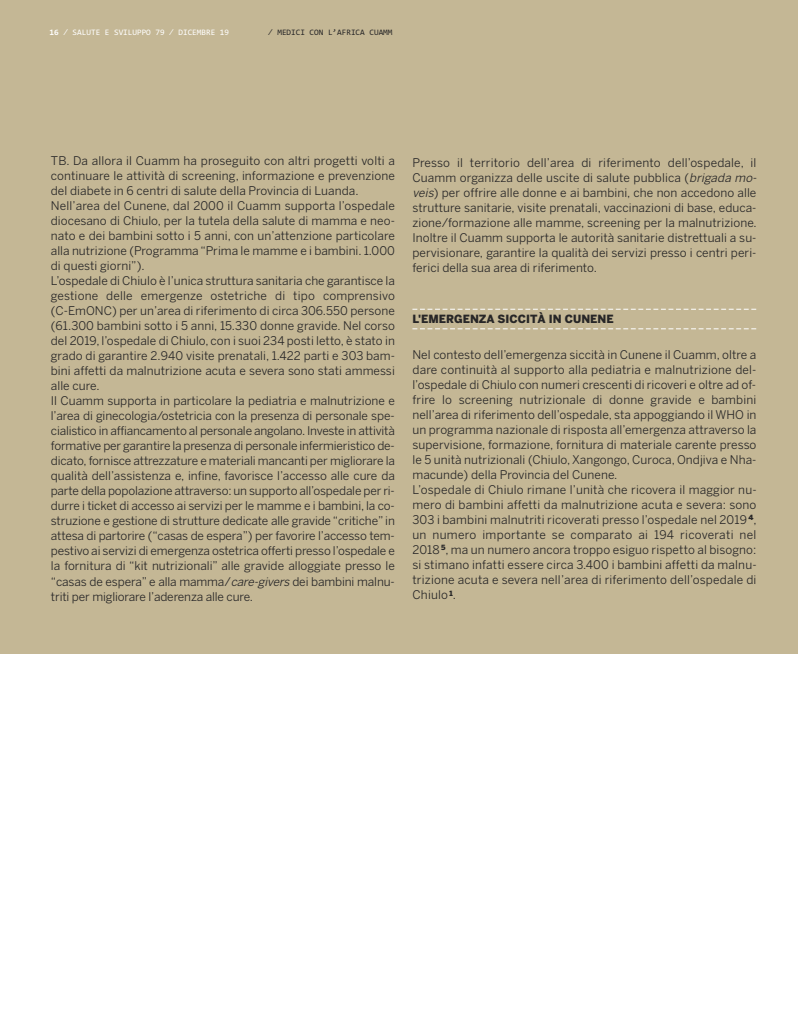
<style>
.page{position:relative;width:798px;height:1028px;background:#fff}
.page>*{position:absolute;margin:0;border:0;box-sizing:border-box;transform-origin:0 0}
.t1{font:11.88px/15px "Benton Sans";letter-spacing:.005em;color:#272627}
.t2{font:900 11.25px "Benton Sans";color:#272627}
.t3{font:8.38px "Consolas";color:#fff}
.t4{font:8.38px "Consolas";color:#272627}
.s1{font-weight:700}
.s2{font-style:italic}
</style>
<div class="page">
<div style="left:0;top:0;width:797px;height:653px;background:#c4b795"></div>
<svg style="left:412px;top:309px;width:344px;height:1px"></svg>
<svg style="left:412px;top:328px;width:344px;height:1px"></svg>
<p class="t3" style="left:50px;top:30px;width:181px"><span class="s1">16</span> ⁄ SALUTE E SVILUPPO 79 ⁄ DICEMBRE 19</p>
<p class="t4" style="left:268px;top:30px;width:126px">⁄ MEDICI CON L’AFRICA CUAMM</p>
<p class="t1" style="left:51px;top:154px;width:345px">TB. Da allora il Cuamm ha proseguito con altri progetti volti a continuare le attività di screening, informazione e prevenzione del diabete in 6 centri di salute della Provincia di Luanda.<br>Nell’area del Cunene, dal 2000 il Cuamm supporta l’ospedale diocesano di Chiulo, per la tutela della salute di mamma e neo&shy;nato e dei bambini sotto i 5 anni, con un’attenzione particolare alla nutrizione (Programma “Prima le mamme e i bambini. 1.000 di questi giorni”).<br>L’ospedale di Chiulo è l’unica struttura sanitaria che garantisce la gestione delle emergenze ostetriche di tipo comprensivo (C-EmONC) per un’area di riferimento di circa 306.550 persone (61.300 bambini sotto i 5 anni, 15.330 donne gravide. Nel corso del 2019, l’ospedale di Chiulo, con i suoi 234 posti letto, è stato in grado di garantire 2.940 visite prenatali, 1.422 parti e 303 bam&shy;bini affetti da malnutrizione acuta e severa sono stati ammessi alle cure.<br>Il Cuamm supporta in particolare la pediatria e malnutrizione e l’area di ginecologia/ostetricia con la presenza di personale spe&shy;cialistico in affiancamento al personale angolano.Investe in attività formative per garantire la presenza di personale infermieristico de&shy;dicato, fornisce attrezzature e materiali mancanti per migliorare la qualità dell’assistenza e, infine, favorisce l’accesso alle cure da parte della popolazione attraverso: un supporto all’ospedale per ri&shy;durre i ticket di accesso ai servizi per le mamme e i bambini, la co&shy;struzione e gestione di strutture dedicate alle gravide “critiche” in attesa di partorire (“casas de espera”) per favorire l’accesso tem&shy;pestivo ai servizi di emergenza ostetrica offerti presso l’ospedale e la fornitura di “kit nutrizionali” alle gravide alloggiate presso le “casas de espera” e alla mamma/<span class="s2">care-givers</span>dei bambini malnu&shy;triti per migliorare l’aderenza alle cure.</p>
<p class="t1" style="left:412px;top:155px;width:347px">Presso il territorio dell’area di riferimento dell’ospedale, il Cuamm organizza delle uscite di salute pubblica (<span class="s2">brigada mo&shy;veis</span>) per offrire alle donne e ai bambini, che non accedono alle strutture sanitarie, visite prenatali, vaccinazioni di base, educa&shy;zione/formazione alle mamme, screening per la malnutrizione.<br>Inoltre il Cuamm supporta le autorità sanitarie distrettuali a su&shy;pervisionare, garantire la qualità dei servizi presso i centri peri&shy;ferici della sua area di riferimento.</p>
<p class="t2" style="left:412px;top:312px;width:203px">L'EMERGENZA SICCITÀ IN CUNENE</p>
<p class="t1" style="left:412px;top:347px;width:346px">Nel contesto dell’emergenza siccità in Cunene il Cuamm, oltre a dare continuità al supporto alla pediatria e malnutrizione del&shy;l’ospedale di Chiulo con numeri crescenti di ricoveri e oltre ad of&shy;frire lo screening nutrizionale di donne gravide e bambini nell’area di riferimento dell’ospedale, sta appoggiando il WHO in un programma nazionale di risposta all’emergenza attraverso la supervisione, formazione, fornitura di materiale carente presso le 5 unità nutrizionali (Chiulo, Xangongo, Curoca, Ondjiva e Nha&shy;macunde) della Provincia del Cunene.<br>L’ospedale di Chiulo rimane l’unità che ricovera il maggior nu&shy;mero di bambini affetti da malnutrizione acuta e severa: sono 303 i bambini malnutriti ricoverati presso l’ospedale nel 2019 <sup>4</sup>, un numero importante se comparato ai 194 ricoverati nel 2018 <sup>5</sup>, ma un numero ancora troppo esiguo rispetto al bisogno: si stimano infatti essere circa 3.400 i bambini affetti da malnu&shy;trizione acuta e severa nell’area di riferimento dell’ospedale di Chiulo <sup>1</sup>.</p>
</div>
